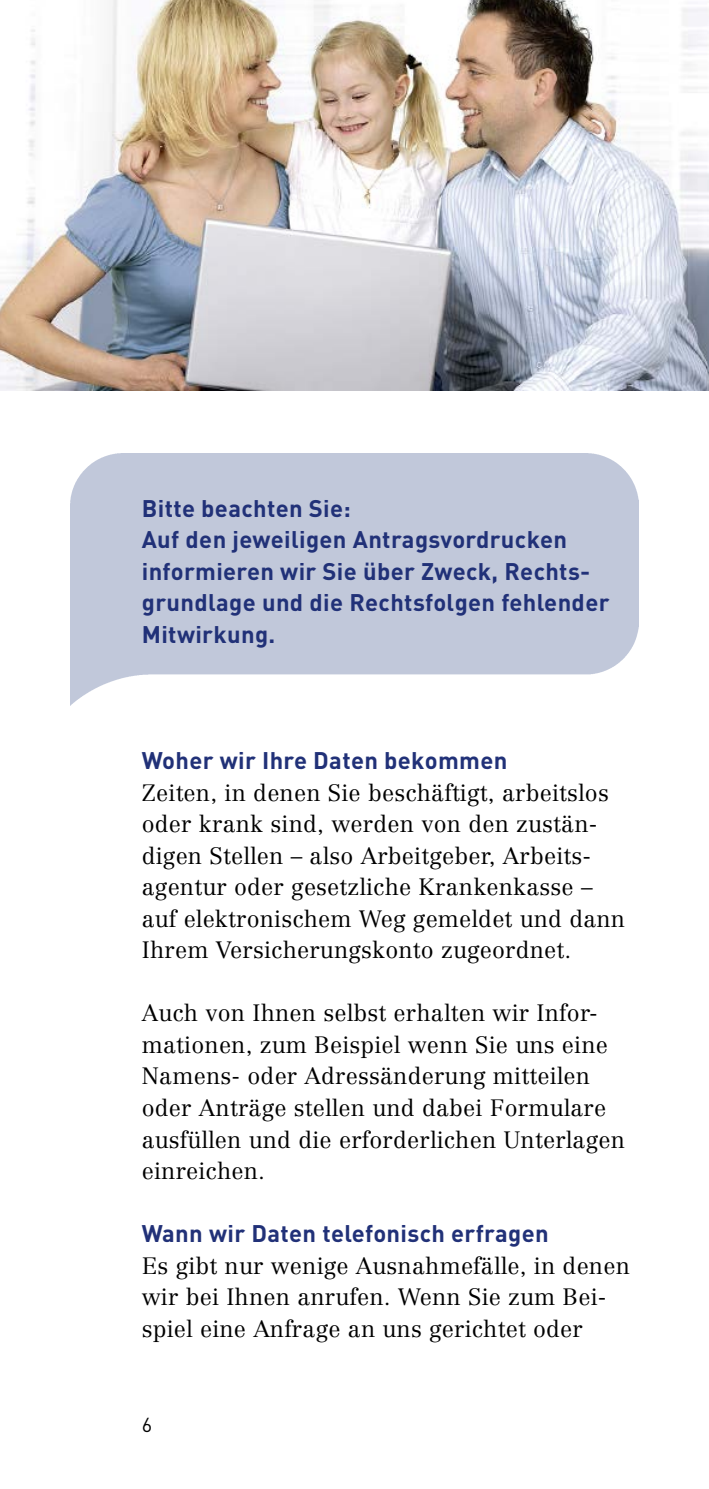
<style>
.page{position:relative;width:709px;height:1489px;background:#fff}
.page>*{position:absolute;margin:0;border:0;box-sizing:border-box;transform-origin:0 0}
.t1{font:700 23.75px/31.5px "DIN";letter-spacing:.015em;color:#213178}
.t2{font:300 23.25px/31.5px "Centennial";letter-spacing:.01em;color:#000}
.t3{font:20px "DIN";color:#000}
</style>
<div class="page">
<img style="left:0;top:0;width:709px;height:390px">
<p class="t1" style="left:142px;top:491px;width:469px">Bitte beachten Sie:<br>Auf den jeweiligen Antragsvordrucken informieren wir Sie über Zweck, Rechts&shy;grundlage und die Rechtsfolgen fehlender<br>Mitwirkung.</p>
<p class="t1" style="left:142px;top:743px;width:367px">Woher wir Ihre Daten bekommen</p>
<p class="t2" style="left:142px;top:776px;width:485px">Zeiten, in denen Sie beschäftigt, arbeitslos oder krank sind, werden von den zustän&shy;digen Stellen – also Arbeitgeber, Arbeits&shy;agentur oder gesetzliche Krankenkasse – auf elektronischem Weg gemeldet und dann Ihrem Versicherungskonto zugeordnet.</p>
<p class="t2" style="left:142px;top:997px;width:485px">Auch von Ihnen selbst erhalten wir Infor&shy;mationen, zum Beispiel wenn Sie uns eine Namens- oder Adressänderung mitteilen oder Anträge stellen und dabei Formulare ausfüllen und die erforderlichen Unterlagen einreichen.</p>
<p class="t1" style="left:142px;top:1216px;width:408px">Wann wir Daten telefonisch erfragen</p>
<p class="t2" style="left:142px;top:1249px;width:489px">Es gibt nur wenige Ausnahmefälle, in denen wir bei Ihnen anrufen. Wenn Sie zum Bei&shy;spiel eine Anfrage an uns gerichtet oder</p>
<p class="t3" style="left:142px;top:1411px;width:12px">6</p>
</div>
